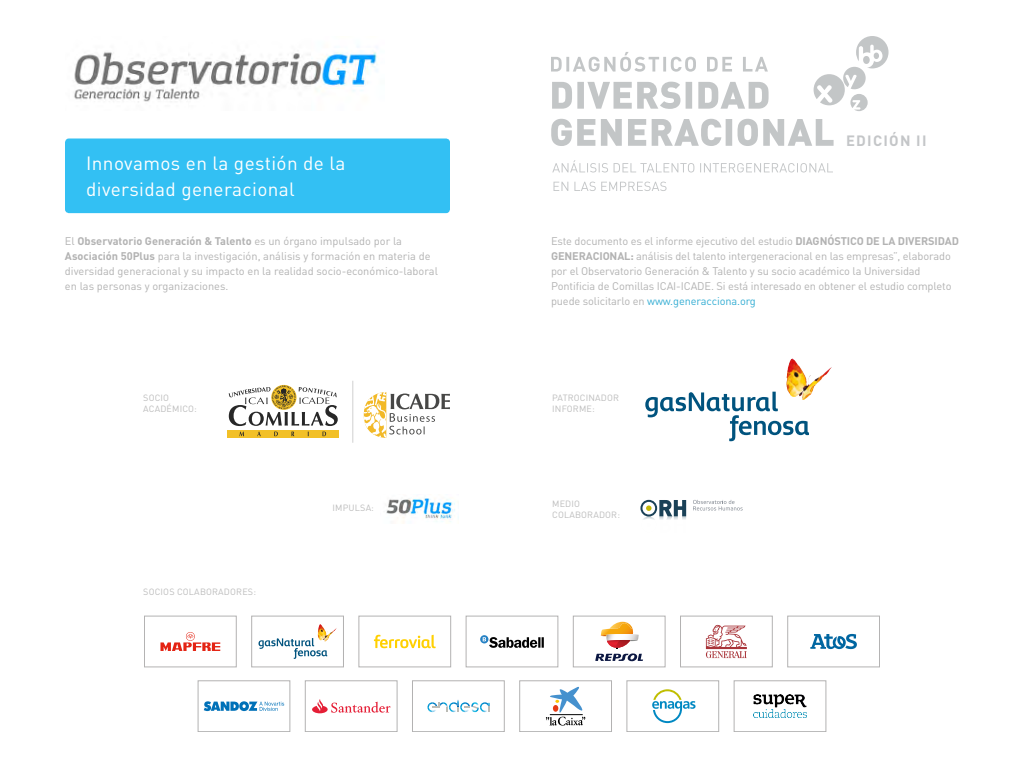
<style>
.page{position:relative;width:1024px;height:768px;background:#fff}
.page>*{position:absolute;margin:0;border:0;box-sizing:border-box;transform-origin:0 0}
.t1{font:19px/25.2px "DIN Pro";letter-spacing:.02em;color:#fff}
.t2{font:700 14.8px "DIN Pro";letter-spacing:.085em;color:#c4c6c8}
.t3{font:11px/15px "DIN Pro";letter-spacing:-.01em;color:#b2b2b2}
.t4{font:9px/10.8px "DIN Pro";letter-spacing:.02em;color:#bcbcbc}
.s1{font-weight:700}
.s2{color:#33add3}
</style>
<div class="page">
<svg style="left:551px;top:119px;width:283px;height:27px"></svg>
<svg style="left:552px;top:82px;width:217px;height:27px"></svg>
<svg style="left:551px;top:52px;width:217px;height:20px"></svg>
<svg style="left:554px;top:182px;width:113px;height:9px"></svg>
<svg style="left:552px;top:160px;width:281px;height:13px"></svg>
<svg style="left:814px;top:36px;width:75px;height:75px"></svg>
<img style="left:74px;top:46px;width:304px;height:56px">
<img style="left:786px;top:358px;width:45px;height:38px">
<svg style="left:645px;top:392px;width:164px;height:49px"></svg>
<svg style="left:364px;top:392px;width:86px;height:46px"></svg>
<svg style="left:227px;top:430px;width:112px;height:8px"></svg>
<svg style="left:229px;top:385px;width:109px;height:41px"></svg>
<svg style="left:239px;top:432px;width:87px;height:4px"></svg>
<hr style="left:352px;top:381px;width:1px;height:62px;background:#d0d0d0">
<div style="left:65px;top:138px;width:385px;height:75px;background:#33c0f3;border-radius:4px"></div>
<svg style="left:640px;top:500px;width:46px;height:20px"></svg>
<svg style="left:693px;top:500px;width:50px;height:11px"></svg>
<img style="left:386px;top:498px;width:69px;height:26px">
<svg style="left:312px;top:699px;width:78px;height:14px"></svg>
<div style="left:305px;top:680px;width:92px;height:52px;border:1px solid #b3b2b2"></div>
<img style="left:754px;top:695px;width:52px;height:22px">
<div style="left:734px;top:680px;width:92px;height:52px;border:1px solid #b3b2b2"></div>
<div style="left:412px;top:680px;width:93px;height:52px;border:1px solid #b3b2b2"></div>
<svg style="left:427px;top:700px;width:63px;height:12px"></svg>
<div style="left:519px;top:680px;width:93px;height:52px;border:1px solid #b3b2b2"></div>
<svg style="left:535px;top:680px;width:56px;height:46px"></svg>
<hr style="left:550px;top:714px;width:33px;height:1px;background:#000">
<div style="left:627px;top:680px;width:92px;height:52px;border:1px solid #b3b2b2"></div>
<svg style="left:652px;top:689px;width:44px;height:34px"></svg>
<div style="left:198px;top:680px;width:92px;height:52px;border:1px solid #b3b2b2"></div>
<svg style="left:204px;top:701px;width:80px;height:10px"></svg>
<svg style="left:160px;top:634px;width:60px;height:17px"></svg>
<div style="left:144px;top:616px;width:93px;height:51px;border:1px solid #b3b2b2"></div>
<svg style="left:374px;top:635px;width:62px;height:13px"></svg>
<div style="left:359px;top:616px;width:92px;height:51px;border:1px solid #b3b2b2"></div>
<img style="left:318px;top:624px;width:19px;height:16px">
<svg style="left:259px;top:638px;width:68px;height:21px"></svg>
<div style="left:251px;top:616px;width:93px;height:51px;border:1px solid #b3b2b2"></div>
<svg style="left:480px;top:635px;width:8px;height:8px"></svg>
<svg style="left:483px;top:637px;width:61px;height:11px"></svg>
<div style="left:466px;top:616px;width:92px;height:51px;border:1px solid #b3b2b2"></div>
<div style="left:573px;top:616px;width:92px;height:51px;border:1px solid #b3b2b2"></div>
<svg style="left:595px;top:622px;width:48px;height:40px"></svg>
<div style="left:680px;top:616px;width:93px;height:51px;border:1px solid #b3b2b2"></div>
<svg style="left:706px;top:625px;width:41px;height:33px"></svg>
<div style="left:787px;top:616px;width:93px;height:51px;border:1px solid #b3b2b2"></div>
<svg style="left:810px;top:634px;width:47px;height:15px"></svg>
<h1 class="t1" style="left:86px;top:149px;width:261px">Innovamos en la gestión de la diversidad generacional</h1>
<p class="t3" style="left:65px;top:232px;width:374px">El <span class="s1">Observatorio Generación &amp; Talento</span> es un órgano impulsado por la <span class="s1">Asociación 50Plus</span> para la investigación, análisis y formación en materia de diversidad generacional y su impacto en la realidad socio-económico-laboral en las personas y organizaciones.</p>
<p class="t4" style="left:143px;top:391px;width:55px">SOCIO<br>ACADÉMICO:</p>
<p class="t4" style="left:143px;top:586px;width:114px">SOCIOS COLABORADORES:</p>
<p class="t4" style="left:332px;top:502px;width:43px">IMPULSA:</p>
<h2 class="t2" style="left:846px;top:128px;width:82px">EDICIÓN II</h2>
<p class="t3" style="left:551px;top:232px;width:409px">Este documento es el informe ejecutivo del estudio <span class="s1">DIAGNÓSTICO DE LA DIVERSIDAD GENERACIONAL:</span> análisis del talento intergeneracional en las empresas”, elaborado por el Observatorio Generación &amp; Talento y su socio académico la Universidad Pontificia de Comillas ICAI-ICADE. Si está interesado en obtener el estudio completo puede solicitarlo en <span class="s2">www.generacciona.org</span></p>
<p class="t4" style="left:552px;top:392px;width:68px">PATROCINADOR<br>INFORME:</p>
<p class="t4" style="left:552px;top:497px;width:69px">MEDIO<br>COLABORADOR:</p>
</div>
